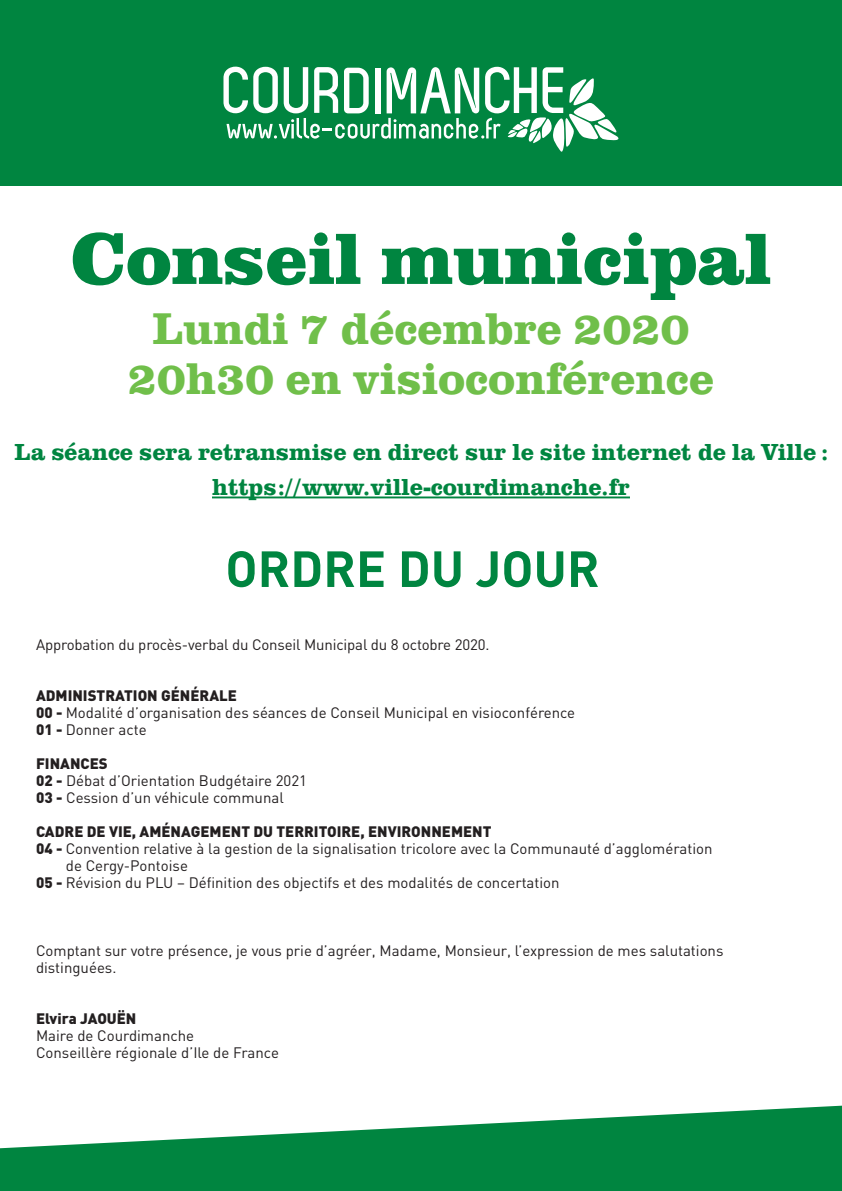
<style>
.page{position:relative;width:842px;height:1191px;background:#fff}
.page>*{position:absolute;margin:0;border:0;box-sizing:border-box;transform-origin:0 0}
.t1{font:700 expanded 75px "Clarendon URW";color:#008540}
.t2{font:700 50px "DIN";color:#008540}
.t3{font:700 46px "Clarendon URW";color:#70bf4a}
.t4{font:700 24px/35px "Clarendon URW";color:#008540;text-align:center}
.t5{font:15px "DIN";color:#231f20}
.t6{font:900 15px "DIN";color:#231f20}
.s1{font-weight:900}
</style>
<div class="page">
<div style="left:0;top:0;width:842px;height:186px;background:#008540"></div>
<svg style="left:223px;top:67px;width:396px;height:85px"></svg>
<svg style="left:0;top:1105px;width:842px;height:86px;fill:#008540"></svg>
<hr style="left:212px;top:496px;width:418px;height:2px;background:#008540">
<p class="t1" style="left:71px;top:215px;width:702px">Conseil municipal</p>
<p class="t3" style="left:152px;top:301px;width:539px">Lundi 7 décembre 2020</p>
<p class="t3" style="left:128px;top:351px;width:588px">20h30 en visioconférence</p>
<p class="t4" style="left:14px;top:435px;width:815px">La séance sera retransmise en direct sur le site internet de la Ville : https://www.ville-courdimanche.fr</p>
<p class="t2" style="left:225px;top:536px;width:376px">ORDRE DU JOUR</p>
<p class="t5" style="left:36px;top:635px;width:455px">Approbation du procès-verbal du Conseil Municipal du 8 octobre 2020.</p>
<p class="t6" style="left:36px;top:686px;width:202px">ADMINISTRATION GÉNÉRALE</p>
<p class="t5" style="left:36px;top:703px;width:541px"><span class="s1">00 -</span> Modalité d’organisation des séances de Conseil Municipal en visioconférence</p>
<p class="t5" style="left:36px;top:720px;width:112px"><span class="s1">01 -</span> Donner acte</p>
<p class="t6" style="left:36px;top:754px;width:73px">FINANCES</p>
<p class="t5" style="left:36px;top:771px;width:273px"><span class="s1">02 -</span> Débat d’Orientation Budgétaire 2021</p>
<p class="t5" style="left:36px;top:788px;width:249px"><span class="s1">03 -</span> Cession d’un véhicule communal</p>
<p class="t6" style="left:36px;top:822px;width:457px">CADRE DE VIE, AMÉNAGEMENT DU TERRITOIRE, ENVIRONNEMENT</p>
<p class="t5" style="left:36px;top:839px;width:678px"><span class="s1">04 -</span> Convention relative à la gestion de la signalisation tricolore avec la Communauté d’agglomération</p>
<p class="t5" style="left:66px;top:856px;width:124px">de Cergy-Pontoise</p>
<p class="t5" style="left:36px;top:873px;width:525px"><span class="s1">05 -</span> Révision du PLU – Définition des objectifs et des modalités de concertation</p>
<p class="t5" style="left:36px;top:941px;width:689px">Comptant sur votre présence, je vous prie d’agréer, Madame, Monsieur, l’expression de mes salutations</p>
<p class="t5" style="left:36px;top:958px;width:82px">distinguées.</p>
<p class="t6" style="left:36px;top:1009px;width:102px">Elvira JAOUËN</p>
<p class="t5" style="left:36px;top:1026px;width:160px">Maire de Courdimanche</p>
<p class="t5" style="left:36px;top:1043px;width:244px">Conseillère régionale d’Ile de France</p>
</div>
